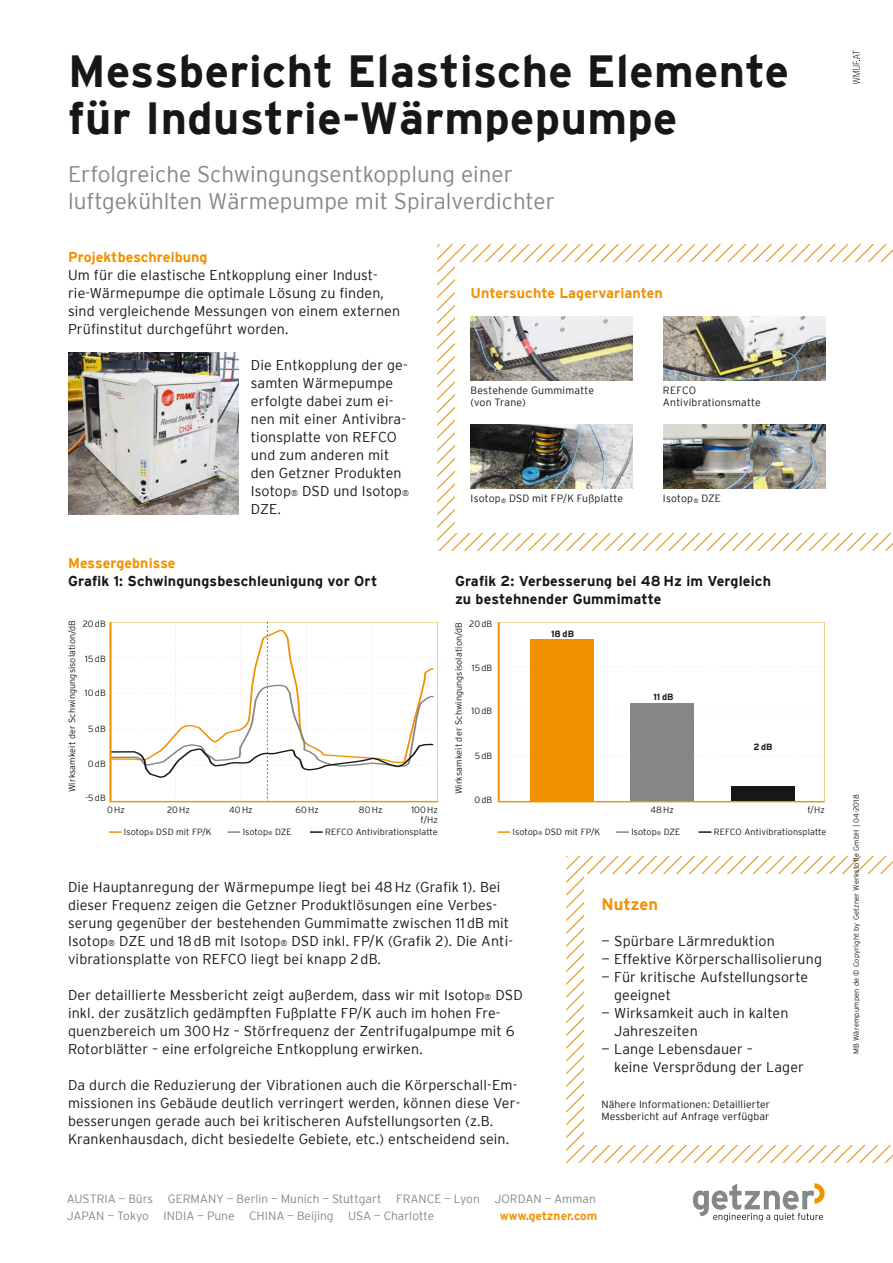
<style>
.page{position:relative;width:893px;height:1263px;background:#fff}
.page>*{position:absolute;margin:0;border:0;box-sizing:border-box;transform-origin:0 0}
.t1{font:700 45px/46.5px "Interstate";letter-spacing:.01em;color:#171715}
.t2{font:300 22.5px/27px "Interstate";color:#868685}
.t3{font:700 16.5px "Interstate";letter-spacing:.005em;color:#f29100}
.t4{font:300 14.25px/18px "Interstate";letter-spacing:.01em;color:#171715}
.t5{font:700 14.25px/18px "Interstate";letter-spacing:.01em;color:#171715}
.t6{font:700 14.25px "Interstate";letter-spacing:.005em;color:#f29100}
.t7{font:300 12px/17.4px "Interstate";color:#868789}
.t8{font:700 12px "Interstate";letter-spacing:.005em;color:#f29400}
.t9{font:300 10.5px/12px "Interstate";letter-spacing:.01em;color:#171715}
.t10{font:300 9px/10.1px "Interstate";letter-spacing:.01em;color:#171715;text-align:right}
.t11{font:700 9px "Interstate";letter-spacing:.01em;color:#171715}
.t12{font:300 7.5px "Interstate";letter-spacing:.02em;color:#171715}
.s1{font-size:8.25px}
.s2{font-size:6.15px}
.s3{font-size:5.25px}
</style>
<div class="page">
<svg style="left:438px;top:244px;width:455px;height:306px"></svg>
<div style="left:455px;top:262px;width:438px;height:270px;background:#fff"></div>
<svg style="left:110px;top:622px;width:328px;height:180px"></svg>
<svg style="left:498px;top:622px;width:327px;height:180px"></svg>
<svg style="left:109px;top:831px;width:13px;height:2px"></svg>
<svg style="left:497px;top:831px;width:13px;height:2px"></svg>
<svg style="left:227px;top:831px;width:13px;height:2px"></svg>
<svg style="left:616px;top:831px;width:13px;height:2px"></svg>
<svg style="left:310px;top:831px;width:13px;height:2px"></svg>
<svg style="left:699px;top:831px;width:12px;height:2px"></svg>
<svg style="left:567px;top:856px;width:326px;height:306px"></svg>
<div style="left:584px;top:874px;width:309px;height:270px;background:#fff"></div>
<img style="left:68px;top:353px;width:170px;height:161px">
<img style="left:471px;top:316px;width:162px;height:64px">
<img style="left:471px;top:424px;width:162px;height:64px">
<img style="left:663px;top:316px;width:163px;height:64px">
<img style="left:663px;top:424px;width:163px;height:64px">
<svg style="left:693px;top:1183px;width:132px;height:39px"></svg>
<svg style="left:853px;top:50px;width:7px;height:34px"></svg>
<h1 class="t1" style="left:68px;top:51px;width:722px">Messbericht Elastische Elemente für Industrie-Wärmpepumpe</h1>
<h2 class="t2" style="left:68px;top:160px;width:488px">Erfolgreiche Schwingungsentkopplung einer luftgekühlten Wärmepumpe mit Spiralverdichter</h2>
<p class="t6" style="left:68px;top:251px;width:141px">Projektbeschreibung</p>
<p class="t4" style="left:68px;top:267px;width:334px">Um für die elastische Entkopplung einer Indust&shy;rie-Wärmepumpe die optimale Lösung zu finden, sind vergleichende Messungen von einem externen Prüfinstitut durchgeführt worden.</p>
<p class="t4" style="left:251px;top:357px;width:160px">Die Entkopplung der ge&shy;samten Wärmepumpe erfolgte dabei zum ei&shy;nen mit einer Antivibra&shy;tionsplatte von REFCO und zum anderen mit den Getzner Produkten<br>Isotop<span class="s1">®</span> DSD und Isotop<span class="s1">®<br></span>DZE.</p>
<p class="t6" style="left:68px;top:557px;width:109px">Messergebnisse</p>
<p class="t6" style="left:471px;top:285px;width:194px">Untersuchte Lagervarianten</p>
<p class="t9" style="left:471px;top:384px;width:125px">Bestehende Gummimatte (von Trane)</p>
<p class="t9" style="left:471px;top:493px;width:154px">Isotop<span class="s2">®</span> DSD mit FP/K Fußplatte</p>
<p class="t9" style="left:663px;top:385px;width:99px">REFCO<br>Antivibrationsmatte</p>
<p class="t9" style="left:663px;top:493px;width:60px">Isotop<span class="s2">®</span> DZE</p>
<p class="t5" style="left:68px;top:572px;width:311px">Grafik 1: Schwingungsbeschleunigung vor Ort</p>
<p class="t5" style="left:455px;top:572px;width:318px">Grafik 2: Verbesserung bei 48 Hz im Vergleich zu bestehnender Gummimatte</p>
<p class="t10" style="left:67px;top:792px;width:174px;rotate:-90deg">Wirksamkeit der Schwingungsisolation/dB</p>
<p class="t10" style="left:453px;top:794px;width:174px;rotate:-90deg">Wirksamkeit der Schwingungsisolation/dB</p>
<p class="t10" style="left:83px;top:619px;width:24px">20 dB</p>
<p class="t10" style="left:85px;top:653px;width:22px">15 dB</p>
<p class="t10" style="left:85px;top:688px;width:22px">10 dB</p>
<p class="t10" style="left:88px;top:724px;width:19px">5 dB</p>
<p class="t10" style="left:88px;top:758px;width:19px">0 dB</p>
<p class="t10" style="left:85px;top:793px;width:22px">-5 dB</p>
<p class="t10" style="left:469px;top:619px;width:24px">20 dB</p>
<p class="t10" style="left:472px;top:662px;width:22px">15 dB</p>
<p class="t10" style="left:471px;top:706px;width:22px">10 dB</p>
<p class="t10" style="left:475px;top:751px;width:19px">5 dB</p>
<p class="t10" style="left:474px;top:794px;width:19px">0 dB</p>
<p class="t11" style="left:551px;top:629px;width:24px">18 dB</p>
<p class="t11" style="left:653px;top:692px;width:22px">11 dB</p>
<p class="t11" style="left:753px;top:741px;width:21px">2 dB</p>
<p class="t10" style="left:107px;top:805px;width:19px">0 Hz</p>
<p class="t10" style="left:167px;top:804px;width:24px">20 Hz</p>
<p class="t10" style="left:229px;top:805px;width:25px">40 Hz</p>
<p class="t10" style="left:296px;top:805px;width:25px">60 Hz</p>
<p class="t10" style="left:359px;top:805px;width:25px">80 Hz</p>
<p class="t10" style="left:411px;top:804px;width:28px">100 Hz f/Hz</p>
<p class="t10" style="left:651px;top:805px;width:25px">48 Hz</p>
<p class="t10" style="left:807px;top:804px;width:19px">f/Hz</p>
<p class="t10" style="left:124px;top:828px;width:89px">Isotop<span class="s3">®</span> DSD mit FP/K</p>
<p class="t10" style="left:243px;top:828px;width:51px">Isotop<span class="s3">®</span> DZE</p>
<p class="t10" style="left:325px;top:828px;width:114px">REFCO Antivibrationsplatte</p>
<p class="t10" style="left:513px;top:828px;width:89px">Isotop<span class="s3">®</span> DSD mit FP/K</p>
<p class="t10" style="left:631px;top:828px;width:51px">Isotop<span class="s3">®</span> DZE</p>
<p class="t10" style="left:714px;top:828px;width:114px">REFCO Antivibrationsplatte</p>
<p class="t4" style="left:68px;top:878px;width:446px">Die Hauptanregung der Wärmepumpe liegt bei 48 Hz (Grafik 1). Bei dieser Frequenz zeigen die Getzner Produktlösungen eine Verbes&shy;serung gegenüber der bestehenden Gummimatte zwischen 11 dB mit Isotop<span class="s1">®</span> DZE und 18 dB mit Isotop<span class="s1">®</span> DSD inkl. FP/K (Grafik 2). Die Anti&shy;vibrationsplatte von REFCO liegt bei knapp 2 dB.</p>
<p class="t4" style="left:68px;top:986px;width:456px">Der detaillierte Messbericht zeigt außerdem, dass wir mit Isotop<span class="s1">®</span> DSD inkl. der zusätzlich gedämpften Fußplatte FP/K auch im hohen Fre&shy;quenzbereich um 300 Hz – Störfrequenz der Zentrifugalpumpe mit 6<br>Rotorblätter – eine erfolgreiche Entkopplung erwirken.</p>
<p class="t4" style="left:68px;top:1076px;width:454px">Da durch die Reduzierung der Vibrationen auch die Körperschall-Em&shy;missionen ins Gebäude deutlich verringert werden, können diese Ver&shy;besserungen gerade auch bei kritischeren Aufstellungsorten (z.B.<br>Krankenhausdach, dicht besiedelte Gebiete, etc.) entscheidend sein.</p>
<p class="t3" style="left:601px;top:895px;width:58px">Nutzen</p>
<p class="t4" style="left:601px;top:933px;width:175px">— Spürbare Lärmreduktion</p>
<p class="t4" style="left:601px;top:951px;width:222px">— Effektive Körperschallisolierung</p>
<p class="t4" style="left:614px;top:969px;width:196px;text-indent:-13px">— Für kritische Aufstellungsorte geeignet</p>
<p class="t4" style="left:614px;top:1005px;width:176px;text-indent:-13px">— Wirksamkeit auch in kalten<br>Jahreszeiten</p>
<p class="t4" style="left:614px;top:1041px;width:191px;text-indent:-13px">— Lange Lebensdauer –<br>keine Versprödung der Lager</p>
<p class="t9" style="left:601px;top:1099px;width:170px">Nähere Informationen: Detaillierter<br>Messbericht auf Anfrage verfügbar</p>
<p class="t7" style="left:59px;top:1191px;width:285px">AU R A — Bü s G RMAN — B lin — Munich — S u</p>
<p class="t7" style="left:358px;top:1191px;width:8px">a</p>
<p class="t7" style="left:389px;top:1191px;width:32px">FRAN</p>
<p class="t7" style="left:437px;top:1191px;width:37px">— Lyon</p>
<p class="t7" style="left:494px;top:1191px;width:96px">ORDA — Amman</p>
<p class="t7" style="left:66px;top:1208px;width:77px">APAN — To o</p>
<p class="t7" style="left:168px;top:1208px;width:54px">D A — Pun</p>
<p class="t7" style="left:269px;top:1208px;width:52px">A — B ijin</p>
<p class="t7" style="left:341px;top:1208px;width:73px">USA — Cha lo</p>
<p class="t8" style="left:492px;top:1211px;width:99px">www get ner m</p>
<p class="t7" style="left:67px;top:1191px;width:531px">AUSTRIA — Bürs GERMANY — Berlin — Munich — Stuttgart FRANCE — Lyon JORDAN — Amman<br>JAPAN — Tokyo INDIA — Pune CHINA — Beijing USA — Charlotte</p>
<p class="t8" style="left:500px;top:1211px;width:99px">www.getzner.com</p>
<p class="t12" style="left:852px;top:1054px;width:261px;rotate:-90deg">MB Wärempumpen de © Copyright by Getzner Werkstoffe GmbH | 04-2018</p>
</div>
